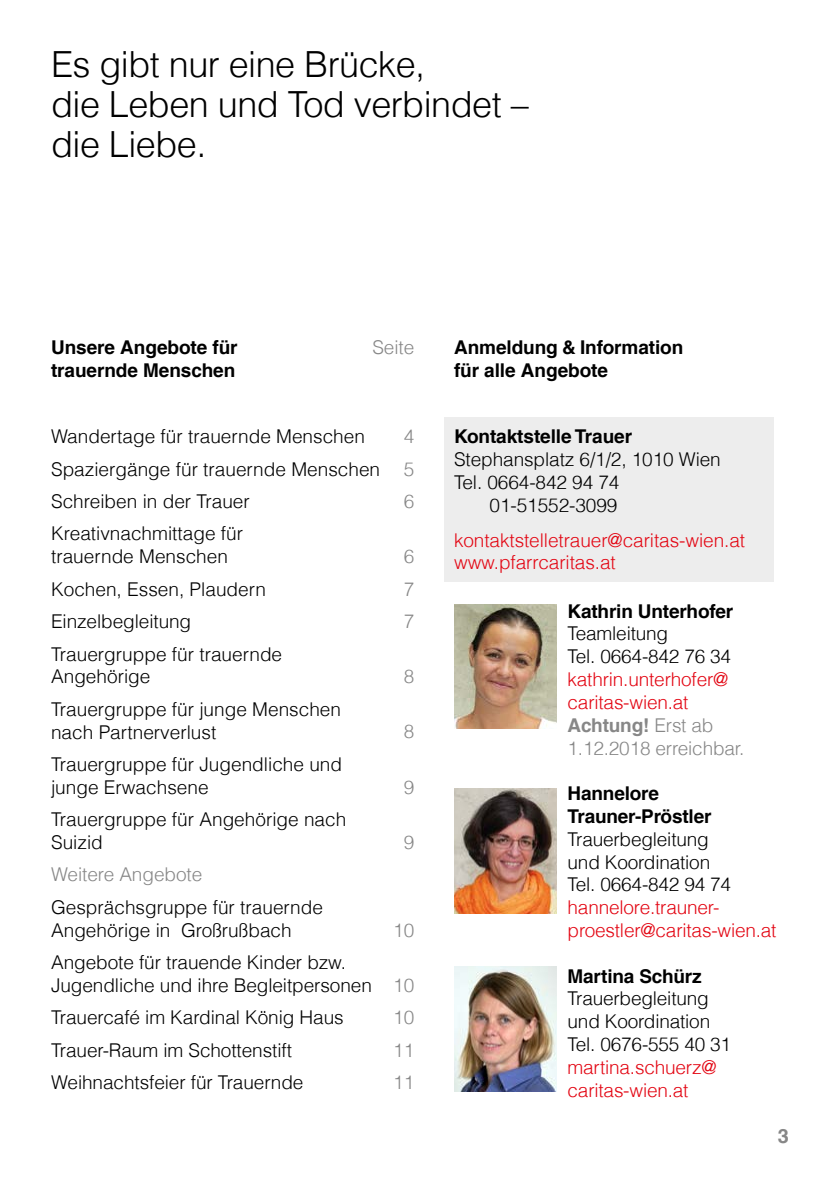
<style>
.page{position:relative;width:840px;height:1191px;background:#fff}
.page>*{position:absolute;margin:0;border:0;box-sizing:border-box;transform-origin:0 0}
.t1{font:300 36px/40px "Helvetica LT Com";letter-spacing:-.015em;color:#000}
.t2{font:700 20px "Helvetica LT Com";color:#878787}
.t3{font:300 19px/32.4px "Helvetica LT Com";color:#000}
.t4{font:300 19px/22.8px "Helvetica LT Com";letter-spacing:-.01em;color:#e30613}
.t5{font:700 19px/22.8px "Helvetica LT Com";letter-spacing:-.005em;color:#000}
.t6{font:300 19px/32.4px "Helvetica LT Com";letter-spacing:-.005em;color:#878787;text-align:justify}
.s1{font-weight:700;color:#878787}
.s2{color:#878787}
</style>
<div class="page">
<div style="left:444px;top:417px;width:328px;height:164px;background:#ededed"></div>
<img style="left:454px;top:788px;width:102px;height:125px">
<img style="left:454px;top:604px;width:102px;height:125px">
<img style="left:454px;top:967px;width:102px;height:124px">
<h1 class="t1" style="left:51px;top:44px;width:479px">Es gibt nur eine Brücke,<br>die Leben und Tod verbindet – die Liebe.</h1>
<p class="t5" style="left:51px;top:336px;width:188px">Unsere Angebote für trauernde Menschen</p>
<p class="t6" style="left:372px;top:331px;width:43px">Seite</p>
<p class="t3" style="left:51px;top:420px;width:330px">Wandertage für trauernde Menschen<br>Spaziergänge für trauernde Menschen<br>Schreiben in der Trauer<br>Kreativnachmittage für</p>
<p class="t3" style="left:51px;top:540px;width:232px">trauernde Menschen<br>Kochen, Essen, Plaudern<br>Einzelbegleitung<br>Trauergruppe für trauernde</p>
<p class="t3" style="left:51px;top:660px;width:291px">Angehörige<br>Trauergruppe für junge Menschen</p>
<p class="t3" style="left:51px;top:715px;width:292px">nach Partnerverlust<br>Trauergruppe für Jugendliche und</p>
<p class="t3" style="left:51px;top:770px;width:296px">junge Erwachsene<br>Trauergruppe für Angehörige nach</p>
<p class="t3" style="left:51px;top:826px;width:53px">Suizid</p>
<p class="t6" style="left:51px;top:858px;width:153px">Weitere Angebote</p>
<p class="t3" style="left:51px;top:895px;width:273px;line-height:22.8px">Gesprächsgruppe für trauernde<br>Angehörige in Großrußbach</p>
<p class="t3" style="left:51px;top:950px;width:322px;line-height:22.8px">Angebote für trauende Kinder bzw.<br>Jugendliche und ihre Begleitpersonen</p>
<p class="t3" style="left:51px;top:1001px;width:294px">Trauercafé im Kardinal König Haus<br>Trauer-Raum im Schottenstift<br>Weihnachtsfeier für Trauernde</p>
<p class="t6" style="left:403px;top:420px;width:12px">4<br>5<br>6</p>
<p class="t6" style="left:403px;top:540px;width:12px">6<br>7<br>7</p>
<p class="t6" style="left:403px;top:660px;width:12px">8</p>
<p class="t6" style="left:403px;top:715px;width:12px">8</p>
<p class="t6" style="left:403px;top:770px;width:12px">9</p>
<p class="t6" style="left:403px;top:825px;width:12px">9</p>
<p class="t6" style="left:393px;top:913px;width:23px">10</p>
<p class="t6" style="left:393px;top:968px;width:23px">10<br>10<br>11<br>11</p>
<p class="t5" style="left:454px;top:336px;width:231px">Anmeldung &amp; Information für alle Angebote</p>
<p class="t5" style="left:454px;top:425px;width:179px">Kontaktstelle Trauer</p>
<p class="t3" style="left:454px;top:443px;width:268px">Stephansplatz 6/1/2, 1010 Wien</p>
<p class="t3" style="left:454px;top:466px;width:167px">Tel. 0664-842 94 74</p>
<p class="t3" style="left:489px;top:488px;width:129px">01-51552-3099</p>
<p class="t4" style="left:454px;top:528px;width:292px">kontaktstelletrauer@caritas-wien.at www.pfarrcaritas.at</p>
<p class="t5" style="left:567px;top:599px;width:167px">Kathrin Unterhofer</p>
<p class="t3" style="left:567px;top:622px;width:165px;line-height:22.8px">Teamleitung<br>Tel. 0664-842 76 34</p>
<p class="t4" style="left:567px;top:668px;width:178px">kathrin.unterhofer@ caritas-wien.at<br><span class="s1">Achtung!</span> <span class="s2">Erst ab<br>1.12.2018 erreichbar.</span></p>
<p class="t5" style="left:567px;top:782px;width:145px">Hannelore<br>Trauner-Pröstler</p>
<p class="t3" style="left:567px;top:827px;width:165px;line-height:22.8px">Trauerbegleitung und Koordination<br>Tel. 0664-842 94 74</p>
<p class="t4" style="left:567px;top:896px;width:210px">hannelore.trauner&shy;proestler@caritas-wien.at</p>
<p class="t5" style="left:567px;top:964px;width:135px">Martina Schürz</p>
<p class="t3" style="left:567px;top:987px;width:165px;line-height:22.8px">Trauerbegleitung und Koordination<br>Tel. 0676-555 40 31</p>
<p class="t4" style="left:567px;top:1055px;width:150px">martina.schuerz@ caritas-wien.at</p>
<p class="t2" style="left:777px;top:1123px;width:13px">3</p>
</div>
